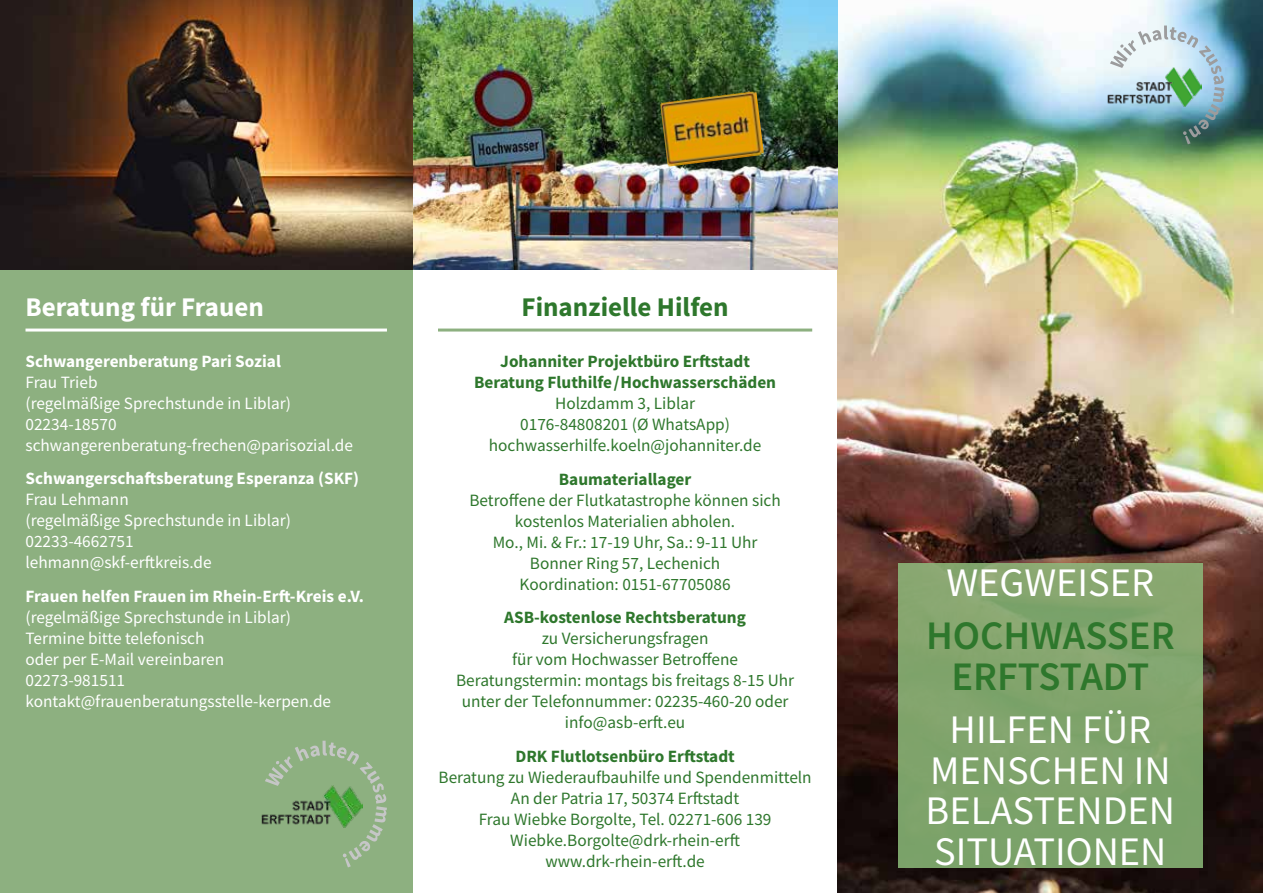
<style>
.page{position:relative;width:1263px;height:893px;background:#fff}
.page>*{position:absolute;margin:0;border:0;box-sizing:border-box;transform-origin:0 0}
.t1{font:40.5px/40.5px "Source Sans Pro";color:#fff;text-align:center}
.t2{font:600 40.5px/40.5px "Source Sans Pro";color:#2e772c;text-align:center}
.t3{font:700 27px "Source Sans Pro";color:#fff}
.t4{font:700 27px "Source Sans Pro";color:#2e772c}
.t5{font:17.25px/21px "Source Sans Pro";color:#2e772c;text-align:center}
.t6{font:17.25px/21px "Source Sans Pro";color:#fff}
.t7{font:700 17.25px/21px "Source Sans Pro";color:#2e772c;text-align:center}
.t8{font:700 17.25px "Source Sans Pro";color:#fff}
</style>
<div class="page">
<img style="left:838px;top:0;width:425px;height:893px">
<div style="left:0;top:0;width:412px;height:893px;background:#8db080"></div>
<img style="left:0;top:0;width:838px;height:270px">
<img style="left:660px;top:91px;width:104px;height:76px">
<img style="left:898px;top:563px;width:305px;height:304px">
<hr style="left:26px;top:329px;width:361px;height:3px;background:#fff">
<hr style="left:438px;top:329px;width:374px;height:3px;background:#8db080">
<img style="left:1107px;top:68px;width:3px;height:39px">
<img style="left:1110px;top:26px;width:114px;height:118px">
<img style="left:262px;top:814px;width:3px;height:11px">
<svg style="left:265px;top:741px;width:122px;height:126px"></svg>
<h2 class="t3" style="left:26px;top:289px;width:240px">Beratung für Frauen</h2>
<p class="t8" style="left:26px;top:349px;width:257px">Schwangerenberatung Pari Sozial</p>
<p class="t6" style="left:26px;top:371px;width:329px">Frau Trieb<br>(regelmäßige Sprechstunde in Liblar)<br>02234-18570 schwangerenberatung-frechen@parisozial.de</p>
<p class="t8" style="left:26px;top:467px;width:335px">Schwangerschaftsberatung Esperanza (SKF)</p>
<p class="t6" style="left:26px;top:489px;width:267px">Frau Lehmann<br>(regelmäßige Sprechstunde in Liblar)<br>02233-4662751 lehmann@skf-erftkreis.de</p>
<p class="t8" style="left:26px;top:585px;width:340px">Frauen helfen Frauen im Rhein-Erft-Kreis e.V.</p>
<p class="t6" style="left:26px;top:607px;width:307px">(regelmäßige Sprechstunde in Liblar)<br>Termine bitte telefonisch<br>oder per E-Mail vereinbaren<br>02273-981511 kontakt@frauenberatungsstelle-kerpen.de</p>
<h2 class="t4" style="left:521px;top:289px;width:209px">Finanzielle Hilfen</h2>
<p class="t7" style="left:474px;top:350px;width:303px">Johanniter Projektbüro Erftstadt<br>Beratung Fluthilfe/Hochwasserschäden</p>
<p class="t5" style="left:489px;top:392px;width:274px">Holzdamm 3, Liblar<br>0176-84808201 (Ø WhatsApp) hochwasserhilfe.koeln@johanniter.de</p>
<p class="t7" style="left:559px;top:468px;width:134px">Baumateriallager</p>
<p class="t5" style="left:469px;top:489px;width:313px">Betroffene der Flutkatastrophe können sich kostenlos Materialien abholen.<br>Mo., Mi. &amp; Fr.: 17-19 Uhr, Sa.: 9-11 Uhr Bonner Ring 57, Lechenich<br>Koordination: 0151-67705086</p>
<p class="t7" style="left:504px;top:607px;width:243px">ASB-kostenlose Rechtsberatung</p>
<p class="t5" style="left:456px;top:628px;width:340px">zu Versicherungsfragen<br>für vom Hochwasser Betroffene Beratungstermin: montags bis freitags 8-15 Uhr unter der Telefonnummer: 02235-460-20 oder info@asb-erft.eu</p>
<p class="t7" style="left:515px;top:746px;width:221px">DRK Flutlotsenbüro Erftstadt</p>
<p class="t5" style="left:438px;top:767px;width:375px">Beratung zu Wiederaufbauhilfe und Spendenmitteln An der Patria 17, 50374 Erftstadt<br>Frau Wiebke Borgolte, Tel. 02271-606 139<br>Wiebke.Borgolte@drk-rhein-erft www.drk-rhein-erft.de</p>
<h1 class="t1" style="left:946px;top:562px;width:209px">WEGWEISER</h1>
<h1 class="t2" style="left:926px;top:615px;width:250px">HOCHWASSER<br>ERFTSTADT</h1>
<h1 class="t1" style="left:925px;top:709px;width:251px">HILFEN FÜR<br>MENSCHEN IN<br>BELASTENDEN<br>SITUATIONEN</h1>
</div>
